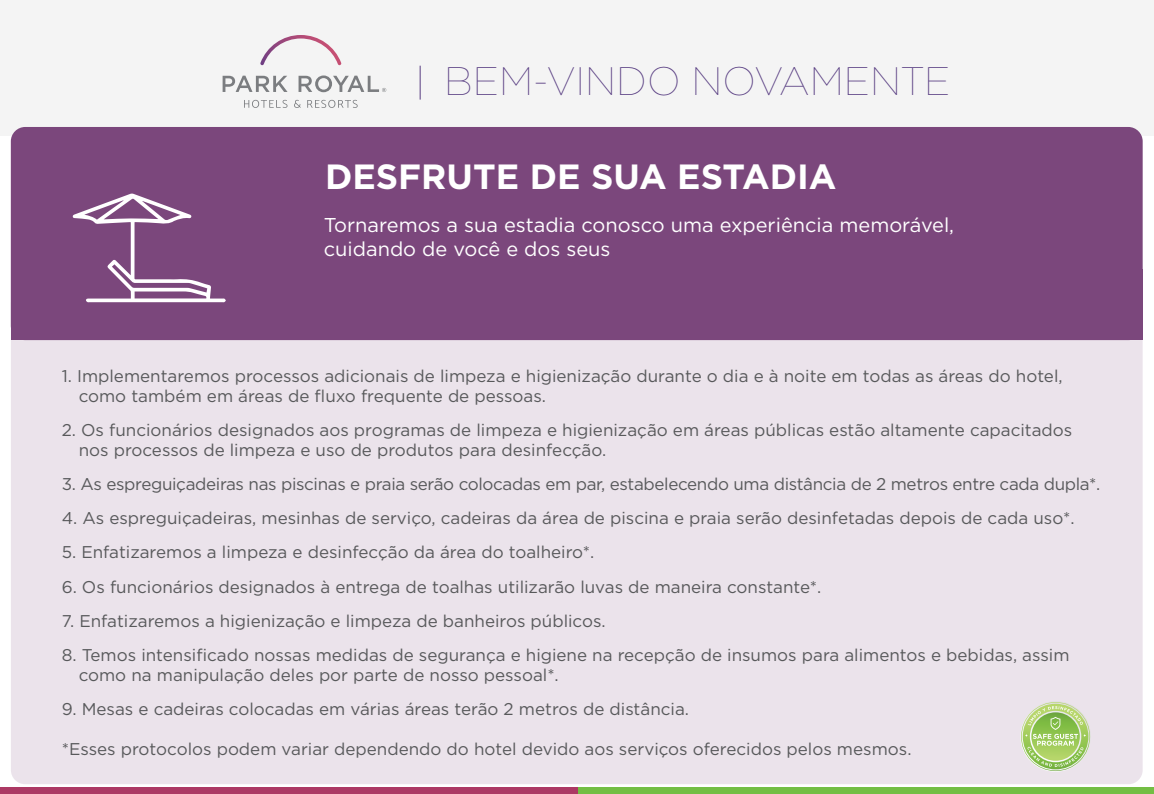
<style>
.page{position:relative;width:1154px;height:794px;background:#fff}
.page>*{position:absolute;margin:0;border:0;box-sizing:border-box;transform-origin:0 0}
.t1{font:100 39.7px "Gotham";color:#573c81}
.t2{font:700 35px "Gotham";color:#fff}
.t3{font:20px/24px "Gotham";color:#fff}
.t4{font:17px/20px "Gotham";color:#58595b}
.t5{font:17px "Gotham";letter-spacing:-.02em;color:#58595b}
</style>
<div class="page">
<div style="left:11px;top:289px;width:1131px;height:495px;background:#ebe3eb;border-radius:14px"></div>
<div style="left:0;top:0;width:1153px;height:136px;background:#f4f4f4"></div>
<div style="left:576px;top:788px;width:577px;height:6px;background:#73be44"></div>
<div style="left:0;top:788px;width:577px;height:6px;background:#ac3964"></div>
<div style="left:11px;top:127px;width:1131px;height:213px;background:#7b477c;border-radius:14px"></div>
<div style="left:11px;top:269px;width:1131px;height:71px;background:#7b477c"></div>
<svg style="left:73px;top:193px;width:153px;height:109px"></svg>
<svg style="left:294px;top:100px;width:7px;height:8px"></svg>
<svg style="left:307px;top:100px;width:50px;height:8px"></svg>
<svg style="left:244px;top:100px;width:43px;height:8px"></svg>
<svg style="left:222px;top:76px;width:65px;height:16px"></svg>
<svg style="left:260px;top:35px;width:81px;height:30px"></svg>
<svg style="left:298px;top:75px;width:88px;height:17px"></svg>
<hr style="left:419px;top:66px;width:1px;height:34px;background:#573c81">
<svg style="left:1021px;top:702px;width:69px;height:69px"></svg>
<h1 class="t1" style="left:444px;top:57px;width:508px">BEM-VINDO NOVAMENTE</h1>
<h2 class="t2" style="left:325px;top:154px;width:513px">DESFRUTE DE SUA ESTADIA</h2>
<p class="t3" style="left:324px;top:212px;width:632px">Tornaremos a sua estadia conosco uma experiência memorável, cuidando de você e dos seus</p>
<p class="t4" style="left:79px;top:366px;width:985px;text-indent:-17px">1. Implementaremos processos adicionais de limpeza e higienização durante o dia e à noite em todas as áreas do hotel, como também em áreas de fluxo frequente de pessoas.</p>
<p class="t4" style="left:79px;top:420px;width:995px;text-indent:-17px">2. Os funcionários designados aos programas de limpeza e higienização em áreas públicas estão altamente capacitados nos processos de limpeza e uso de produtos para desinfecção.</p>
<p class="t5" style="left:62px;top:473px;width:1040px">3. As espreguiçadeiras nas piscinas e praia serão colocadas em par, estabelecendo uma distância de 2 metros entre cada dupla*.</p>
<p class="t4" style="left:62px;top:508px;width:1014px">4. As espreguiçadeiras, mesinhas de serviço, cadeiras da área de piscina e praia serão desinfetadas depois de cada uso*.</p>
<p class="t4" style="left:62px;top:542px;width:534px">5. Enfatizaremos a limpeza e desinfecção da área do toalheiro*.</p>
<p class="t4" style="left:62px;top:576px;width:761px">6. Os funcionários designados à entrega de toalhas utilizarão luvas de maneira constante*.</p>
<p class="t4" style="left:62px;top:610px;width:545px">7. Enfatizaremos a higienização e limpeza de banheiros públicos.</p>
<p class="t4" style="left:79px;top:644px;width:992px;text-indent:-17px">8. Temos intensificado nossas medidas de segurança e higiene na recepção de insumos para alimentos e bebidas, assim como na manipulação deles por parte de nosso pessoal*.</p>
<p class="t4" style="left:62px;top:698px;width:629px">9. Mesas e cadeiras colocadas em várias áreas terão 2 metros de distância.</p>
<p class="t4" style="left:62px;top:738px;width:851px">*Esses protocolos podem variar dependendo do hotel devido aos serviços oferecidos pelos mesmos.</p>
</div>
